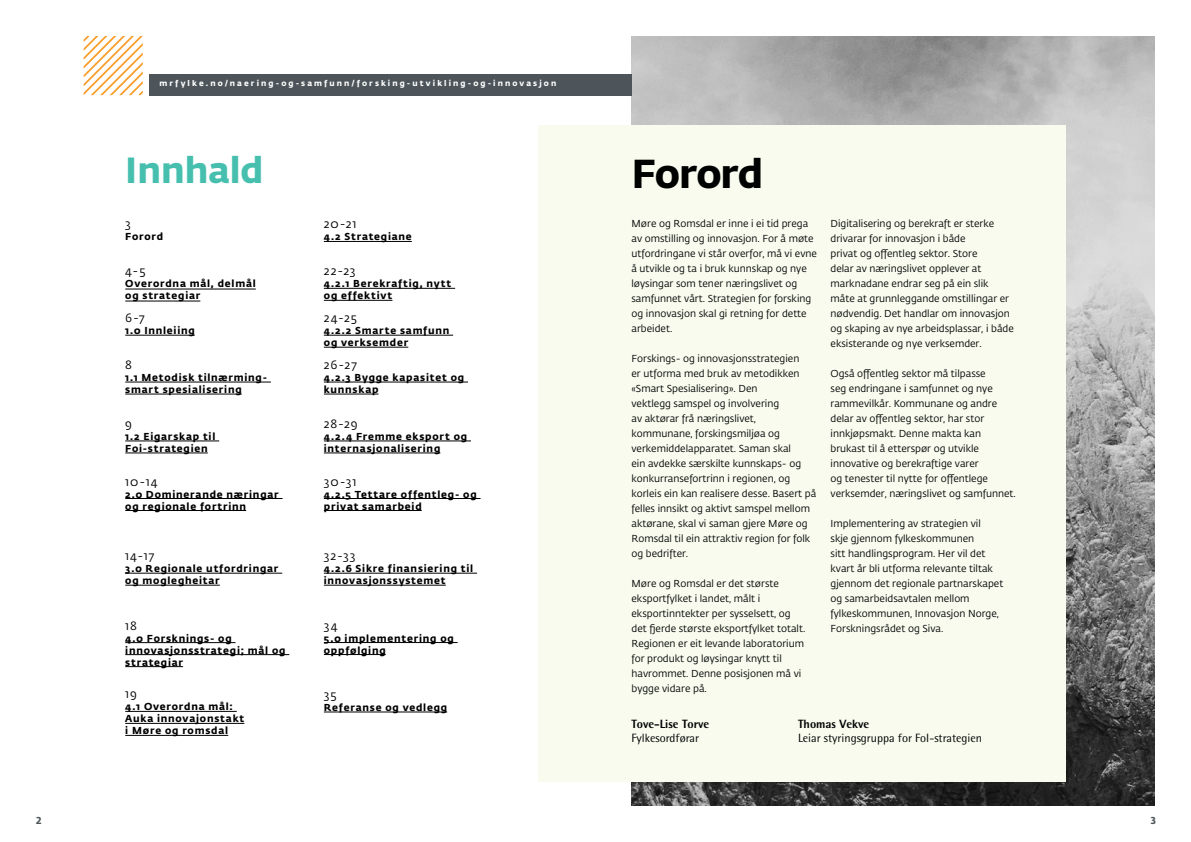
<style>
.page{position:relative;width:1191px;height:842px;background:#fff}
.page>*{position:absolute;margin:0;border:0;box-sizing:border-box;transform-origin:0 0}
.t1{font:700 40px "Fedra Sans Std";letter-spacing:-.025em;color:#000101}
.Caption_1{font:700 36px "Fedra Sans Std";color:#47bfaf}
.Caption_1-2{font:12px "Fedra Sans Std";letter-spacing:.075em;color:#000}
.t2{font:800 12px/14.4px "Rotis Semi Sans Std";color:#000101}
.t3{font:12px "Rotis Semi Sans Std";color:#000101}
.Forord_brødtekst{font:10px/15px "Fedra Sans Std";color:#000101}
.Caption_1-3{font:700 10px/12px "Fedra Sans Std";letter-spacing:.08em;color:#000}
.t4{font:700 10px "Fedra Sans Std";color:#4d555b}
.Caption_1-4{font:700 8px "Fedra Sans Std";letter-spacing:.26em;color:#fff}
.s1{font-weight:400}
</style>
<div class="page">
<svg style="left:84px;top:36px;width:59px;height:59px"></svg>
<img style="left:631px;top:36px;width:524px;height:770px">
<div style="left:538px;top:125px;width:527px;height:656px;background:#f8fbee"></div>
<div style="left:149px;top:74px;width:482px;height:21px;background:#4d555b"></div>
<hr style="left:125px;top:335px;width:70px;height:1px;background:#000">
<hr style="left:125px;top:382px;width:146px;height:1px;background:#000">
<hr style="left:125px;top:394px;width:117px;height:1px;background:#000">
<hr style="left:125px;top:441px;width:94px;height:1px;background:#000">
<hr style="left:125px;top:453px;width:83px;height:1px;background:#000">
<hr style="left:125px;top:498px;width:157px;height:1px;background:#000">
<hr style="left:125px;top:510px;width:121px;height:1px;background:#000">
<hr style="left:125px;top:573px;width:157px;height:1px;background:#000">
<hr style="left:125px;top:585px;width:95px;height:1px;background:#000">
<hr style="left:125px;top:642px;width:110px;height:1px;background:#000">
<hr style="left:125px;top:654px;width:164px;height:1px;background:#000">
<hr style="left:125px;top:666px;width:58px;height:1px;background:#000">
<hr style="left:125px;top:711px;width:112px;height:1px;background:#000">
<hr style="left:125px;top:723px;width:119px;height:1px;background:#000">
<hr style="left:125px;top:735px;width:103px;height:1px;background:#000">
<hr style="left:324px;top:241px;width:88px;height:1px;background:#000">
<hr style="left:324px;top:288px;width:131px;height:1px;background:#000">
<hr style="left:324px;top:300px;width:68px;height:1px;background:#000">
<hr style="left:324px;top:335px;width:129px;height:1px;background:#000">
<hr style="left:324px;top:347px;width:84px;height:1px;background:#000">
<hr style="left:324px;top:382px;width:144px;height:1px;background:#000">
<hr style="left:324px;top:394px;width:54px;height:1px;background:#000">
<hr style="left:324px;top:441px;width:147px;height:1px;background:#000">
<hr style="left:324px;top:453px;width:116px;height:1px;background:#000">
<hr style="left:324px;top:498px;width:156px;height:1px;background:#000">
<hr style="left:324px;top:510px;width:98px;height:1px;background:#000">
<hr style="left:324px;top:573px;width:153px;height:1px;background:#000">
<hr style="left:324px;top:585px;width:122px;height:1px;background:#000">
<hr style="left:324px;top:642px;width:133px;height:1px;background:#000">
<hr style="left:324px;top:654px;width:62px;height:1px;background:#000">
<hr style="left:324px;top:712px;width:123px;height:1px;background:#000">
<hr style="left:125px;top:289px;width:131px;height:1px;background:#000">
<hr style="left:125px;top:301px;width:75px;height:1px;background:#000">
<p class="Caption_1-4" style="left:159px;top:78px;width:398px">mrfylke.no/naering-og-samfunn/forsking-utvikling-og-innovasjon</p>
<p class="Caption_1" style="left:125px;top:147px;width:140px">Innhald</p>
<p class="Caption_1-2" style="left:125px;top:217px;width:7px">3</p>
<p class="Caption_1-3" style="left:125px;top:231px;width:40px">Forord</p>
<p class="Caption_1-2" style="left:125px;top:264px;width:22px">4-5</p>
<p class="Caption_1-3" style="left:125px;top:278px;width:132px">Overordna mål, delmål og strategiar</p>
<p class="Caption_1-2" style="left:125px;top:311px;width:21px">6-7</p>
<p class="Caption_1-3" style="left:125px;top:325px;width:71px">1.0 Innleiing</p>
<p class="Caption_1-2" style="left:125px;top:358px;width:8px">8</p>
<p class="Caption_1-3" style="left:125px;top:371px;width:143px">1.1 Metodisk tilnærming&shy;smart spesialisering</p>
<p class="Caption_1-2" style="left:125px;top:416px;width:8px">9</p>
<p class="Caption_1-3" style="left:125px;top:430px;width:92px">1.2 Eigarskap til<br>Foi-strategien</p>
<p class="Caption_1-2" style="left:125px;top:474px;width:34px">10-14</p>
<p class="Caption_1-3" style="left:125px;top:488px;width:155px">2.0 Dominerande næringar og regionale fortrinn</p>
<p class="Caption_1-2" style="left:125px;top:549px;width:31px">14-17</p>
<p class="Caption_1-3" style="left:125px;top:563px;width:155px">3.0 Regionale utfordringar og moglegheitar</p>
<p class="Caption_1-2" style="left:125px;top:618px;width:13px">18</p>
<p class="Caption_1-3" style="left:125px;top:632px;width:162px">4.0 Forsknings- og innovasjonsstrategi; mål og strategiar</p>
<p class="Caption_1-2" style="left:125px;top:687px;width:13px">19</p>
<p class="Caption_1-3" style="left:125px;top:701px;width:109px">4.1 Overordna mål:</p>
<p class="Caption_1-3" style="left:125px;top:713px;width:121px">Auka innovajonstakt</p>
<p class="Caption_1-3" style="left:125px;top:725px;width:104px">i Møre og romsdal</p>
<p class="Caption_1-2" style="left:324px;top:217px;width:34px">20-21</p>
<p class="Caption_1-3" style="left:324px;top:231px;width:89px">4.2 Strategiane</p>
<p class="Caption_1-2" style="left:324px;top:264px;width:33px">22-23</p>
<p class="Caption_1-3" style="left:324px;top:278px;width:129px">4.2.1 Berekraftig, nytt og effektivt</p>
<p class="Caption_1-2" style="left:324px;top:311px;width:35px">24-25</p>
<p class="Caption_1-3" style="left:324px;top:325px;width:127px">4.2.2 Smarte samfunn og verksemder</p>
<p class="Caption_1-2" style="left:324px;top:358px;width:35px">26-27</p>
<p class="Caption_1-3" style="left:324px;top:371px;width:142px">4.2.3 Bygge kapasitet og kunnskap</p>
<p class="Caption_1-2" style="left:324px;top:416px;width:35px">28-29</p>
<p class="Caption_1-3" style="left:324px;top:430px;width:145px">4.2.4 Fremme eksport og internasjonalisering</p>
<p class="Caption_1-2" style="left:324px;top:474px;width:34px">30-31</p>
<p class="Caption_1-3" style="left:324px;top:488px;width:154px">4.2.5 Tettare offentleg- og privat samarbeid</p>
<p class="Caption_1-2" style="left:324px;top:549px;width:33px">32-33</p>
<p class="Caption_1-3" style="left:324px;top:563px;width:151px">4.2.6 Sikre finansiering til innovasjonssystemet</p>
<p class="Caption_1-2" style="left:324px;top:618px;width:15px">34</p>
<p class="Caption_1-3" style="left:324px;top:632px;width:131px">5.0 implementering og oppfølging</p>
<p class="Caption_1-2" style="left:324px;top:687px;width:14px">35</p>
<p class="Caption_1-3" style="left:324px;top:701px;width:125px">Referanse og vedlegg</p>
<p class="t1" style="left:631px;top:148px;width:133px">Forord</p>
<p class="Forord_brødtekst" style="left:631px;top:216px;width:187px">Møre og Romsdal er inne i ei tid prega av omstilling og innovasjon. For å møte utfordringane vi står overfor, må vi evne å utvikle og ta i bruk kunnskap og nye løysingar som tener næringslivet og samfunnet vårt. Strategien for forsking og innovasjon skal gi retning for dette arbeidet.</p>
<p class="Forord_brødtekst" style="left:631px;top:351px;width:186px">Forskings- og innovasjonsstrategien<br>er utforma med bruk av metodikken «Smart Spesialisering». Den<br>vektlegg samspel og involvering<br>av aktørar frå næringslivet, kommunane, forskingsmiljøa og verkemiddelapparatet. Saman skal<br>ein avdekke særskilte kunnskaps- og konkurransefortrinn i regionen, og korleis ein kan realisere desse. Basert på felles innsikt og aktivt samspel mellom aktørane, skal vi saman gjere Møre og Romsdal til ein attraktiv region for folk og bedrifter.</p>
<p class="Forord_brødtekst" style="left:631px;top:576px;width:175px">Møre og Romsdal er det største eksportfylket i landet, målt i eksportinntekter per sysselsett, og det fjerde største eksportfylket totalt.<br>Regionen er eit levande laboratorium for produkt og løysingar knytt til havrommet. Denne posisjonen må vi bygge vidare på.</p>
<p class="Forord_brødtekst" style="left:830px;top:216px;width:185px">Digitalisering og berekraft er sterke drivarar for innovasjon i både<br>privat og offentleg sektor. Store<br>delar av næringslivet opplever at marknadane endrar seg på ein slik måte at grunnleggande omstillingar er nødvendig. Det handlar om innovasjon og skaping av nye arbeidsplassar, i både eksisterande og nye verksemder.</p>
<p class="Forord_brødtekst" style="left:830px;top:366px;width:187px">Også offentleg sektor må tilpasse<br>seg endringane i samfunnet og nye rammevilkår. Kommunane og andre delar av offentleg sektor, har stor innkjøpsmakt. Denne makta kan brukast til å etterspør og utvikle innovative og berekraftige varer<br>og tenester til nytte for offentlege verksemder, næringslivet og samfunnet.</p>
<p class="Forord_brødtekst" style="left:830px;top:516px;width:174px">Implementering av strategien vil<br>skje gjennom fylkeskommunen<br>sitt handlingsprogram. Her vil det kvart år bli utforma relevante tiltak gjennom det regionale partnarskapet og samarbeidsavtalen mellom fylkeskommunen, Innovasjon Norge, Forskningsrådet og Siva.</p>
<p class="t2" style="left:631px;top:716px;width:79px">Tove-Lise Torve<br><span class="s1">Fylkesordførar</span></p>
<p class="t2" style="left:798px;top:716px;width:73px">Thomas Vekve</p>
<p class="t3" style="left:798px;top:731px;width:185px">Leiar styringsgruppa for FoI-strategien</p>
<p class="t4" style="left:36px;top:814px;width:7px">2</p>
<p class="t4" style="left:1150px;top:814px;width:7px">3</p>
</div>
